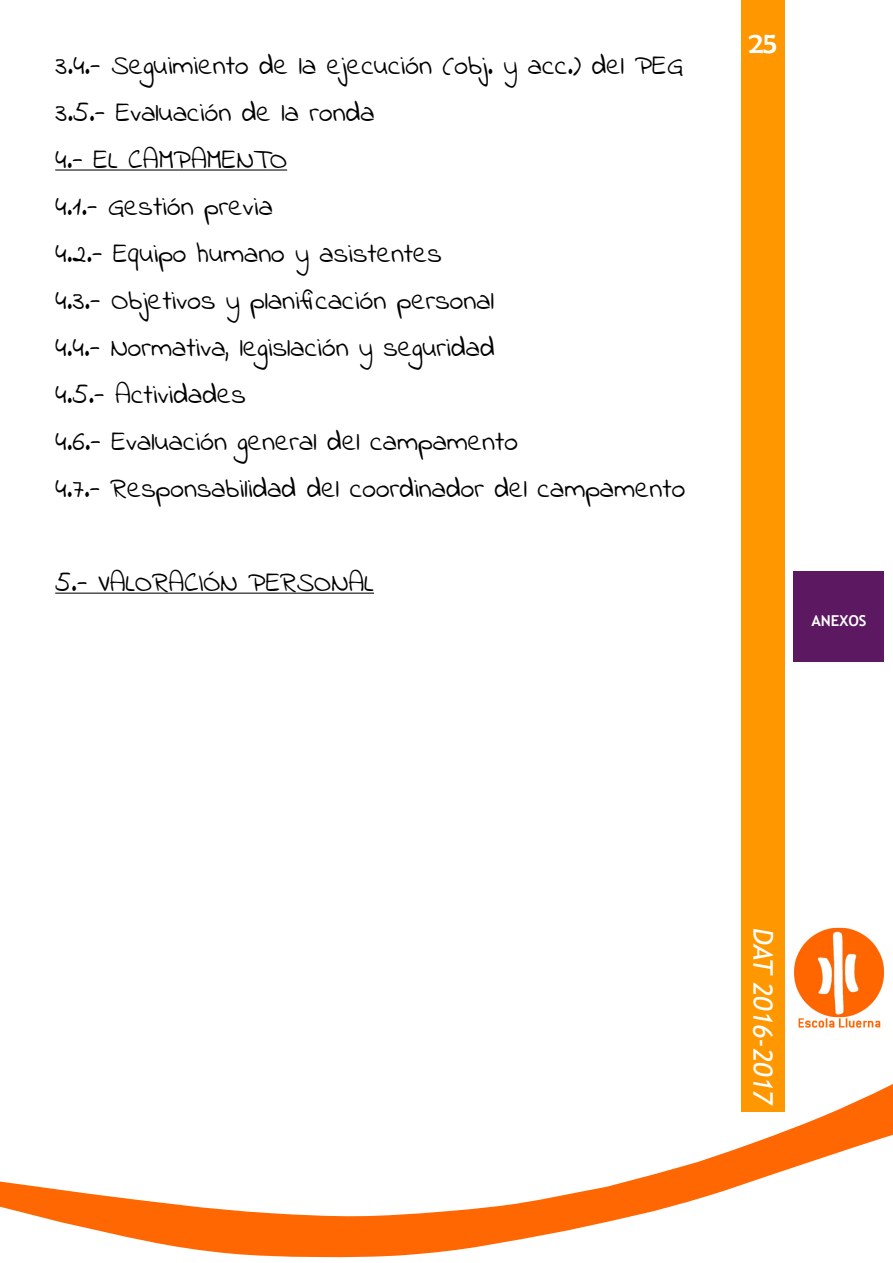
<style>
.page{position:relative;width:893px;height:1263px;background:#fff}
.page>*{position:absolute;margin:0;border:0;box-sizing:border-box;transform-origin:0 0}
.t1{font:30px "Berlin Sans FB";color:#fff}
.t2{font:italic 27px "Trebuchet MS";color:#fff}
.t3{font:21px "Indie Flower";color:#000}
.t4{font:700 15px "Trebuchet MS";color:#fff}
</style>
<div class="page">
<hr style="left:55px;top:169px;width:232px;height:2px;background:#000">
<hr style="left:55px;top:593px;width:319px;height:1px;background:#000">
<div style="left:794px;top:571px;width:90px;height:91px;background:#5c1861"></div>
<svg style="left:0;top:1037px;width:893px;height:221px"></svg>
<div style="left:742px;top:0;width:43px;height:1111px;background:#ff9800"></div>
<img style="left:794px;top:928px;width:90px;height:100px">
<p class="t3" style="left:55px;top:55px;width:629px">3.4.- Seguimiento de la ejecución (obj. y acc.) del PEG</p>
<p class="t3" style="left:55px;top:102px;width:321px">3.5.- Evaluación de la ronda</p>
<p class="t3" style="left:55px;top:149px;width:233px">4.- EL CAMPAMENTO</p>
<p class="t3" style="left:55px;top:196px;width:219px">4.1.- Gestión previa</p>
<p class="t3" style="left:55px;top:243px;width:388px">4.2.- Equipo humano y asistentes</p>
<p class="t3" style="left:55px;top:290px;width:440px">4.3.- Objetivos y planificación personal</p>
<p class="t3" style="left:55px;top:337px;width:441px">4.4.- Normativa, legislación y seguridad</p>
<p class="t3" style="left:55px;top:384px;width:192px">4.5.- Actividades</p>
<p class="t3" style="left:55px;top:431px;width:464px">4.6.- Evaluación general del campamento</p>
<p class="t3" style="left:55px;top:478px;width:632px">4.7.- Responsabilidad del coordinador del campamento</p>
<p class="t3" style="left:55px;top:572px;width:320px">5.- VALORACIÓN PERSONAL</p>
<h1 class="t1" style="left:749px;top:26px;width:30px">25</h1>
<p class="t4" style="left:811px;top:611px;width:57px">ANEXOS</p>
<p class="t2" style="left:779px;top:928px;width:180px;rotate:90deg">DAT 2016-2017</p>
</div>
